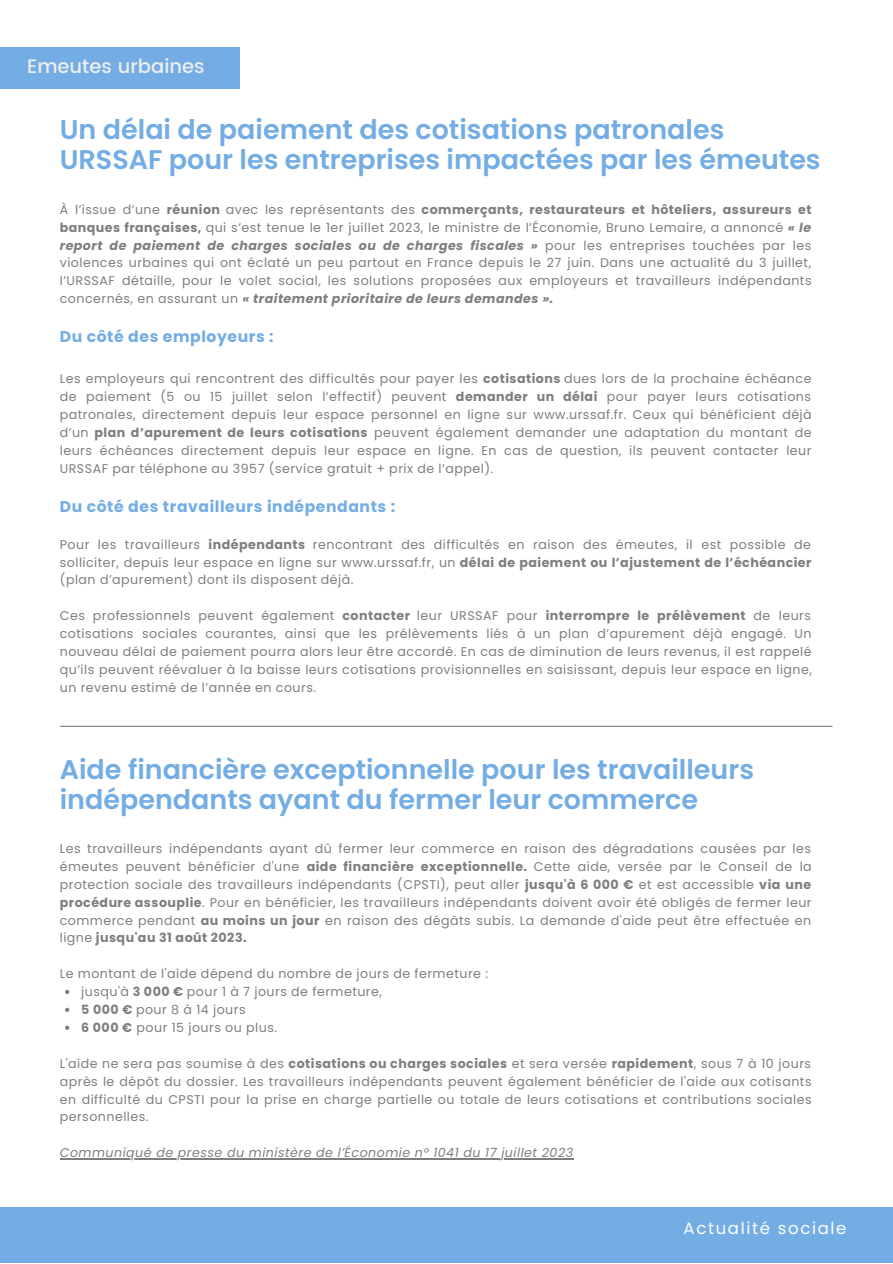
<style>
.page{position:relative;width:893px;height:1264px;background:#fff}
.page>*{position:absolute;margin:0;border:0;box-sizing:border-box;transform-origin:0 0}
.t1{font:600 27px/30.3px "Poppins";color:#73ade4}
.t2{font:500 19.5px "Poppins";color:#eee}
.t3{font:16.5px "Poppins";letter-spacing:.1em;color:#fff}
.t4{font:700 15.6px "Poppins";letter-spacing:.035em;color:#73ade4}
.t5{font:12.6px/17.9px "Poppins";letter-spacing:.035em;color:#7e7e7e;text-align:justify}
.t6{font:italic 12.6px "Poppins";letter-spacing:.035em;color:#7e7e7e}
.s1{font-weight:700}
.s2{font-weight:700;font-style:italic}
</style>
<div class="page">
<svg style="left:65px;top:989px;width:4px;height:5px"></svg>
<svg style="left:65px;top:1007px;width:4px;height:4px"></svg>
<svg style="left:65px;top:1025px;width:4px;height:4px"></svg>
<hr style="left:60px;top:1158px;width:513px;height:1px;background:#7e7e7e">
<div style="left:0;top:1207px;width:892px;height:55px;background:#73ade4"></div>
<div style="left:0;top:48px;width:239px;height:41px;background:#73ade4"></div>
<hr style="left:60px;top:725px;width:772px;height:2px;background:#7e7e7e">
<p class="t2" style="left:27px;top:55px;width:179px">Emeutes urbaines</p>
<p class="t1" style="left:60px;top:114px;width:762px">Un délai de paiement des cotisations patronales<br>URSSAF pour les entreprises impactées par les émeutes</p>
<p class="t5" style="left:60px;top:200px;width:753px">À l’issue d’une <span class="s1">réunion</span> avec les représentants des <span class="s1">commerçants, restaurateurs et hôteliers, assureurs et banques françaises,</span> qui s’est tenue le 1er juillet 2023, le ministre de l’Économie, Bruno Lemaire, a annoncé <span class="s2">« le report de paiement de charges sociales ou de charges fiscales »</span> pour les entreprises touchées par les violences urbaines qui ont éclaté un peu partout en France depuis le 27 juin. Dans une actualité du 3 juillet, l’URSSAF détaille, pour le volet social, les solutions proposées aux employeurs et travailleurs indépendants concernés, en assurant un <span class="s2">« traitement prioritaire de leurs demandes ».</span></p>
<p class="t4" style="left:60px;top:326px;width:215px">Du côté des employeurs :</p>
<p class="t5" style="left:60px;top:370px;width:753px">Les employeurs qui rencontrent des difficultés pour payer les <span class="s1">cotisations</span> dues lors de la prochaine échéance de paiement (5 ou 15 juillet selon l’effectif) peuvent <span class="s1">demander un délai</span> pour payer leurs cotisations patronales, directement depuis leur espace personnel en ligne sur www.urssaf.fr. Ceux qui bénéficient déjà d’un <span class="s1">plan d’apurement de leurs cotisations</span> peuvent également demander une adaptation du montant de leurs échéances directement depuis leur espace en ligne. En cas de question, ils peuvent contacter leur URSSAF par téléphone au 3957 (service gratuit + prix de l’appel).</p>
<p class="t4" style="left:60px;top:495px;width:337px">Du côté des travailleurs indépendants :</p>
<p class="t5" style="left:60px;top:535px;width:753px">Pour les travailleurs <span class="s1">indépendants</span> rencontrant des difficultés en raison des émeutes, il est possible de solliciter, depuis leur espace en ligne sur www.urssaf.fr, un <span class="s1">délai de paiement ou l’ajustement de l’échéancier </span>(plan d’apurement) dont ils disposent déjà.</p>
<p class="t5" style="left:60px;top:607px;width:753px">Ces professionnels peuvent également <span class="s1">contacter</span> leur URSSAF pour <span class="s1">interrompre le prélèvement</span> de leurs cotisations sociales courantes, ainsi que les prélèvements liés à un plan d’apurement déjà engagé. Un nouveau délai de paiement pourra alors leur être accordé. En cas de diminution de leurs revenus, il est rappelé qu’ils peuvent réévaluer à la baisse leurs cotisations provisionnelles en saisissant, depuis leur espace en ligne, un revenu estimé de l’année en cours.</p>
<p class="t1" style="left:60px;top:754px;width:695px">Aide financière exceptionnelle pour les travailleurs indépendants ayant du fermer leur commerce</p>
<p class="t5" style="left:60px;top:839px;width:753px">Les travailleurs indépendants ayant dû fermer leur commerce en raison des dégradations causées par les émeutes peuvent bénéficier d'une <span class="s1">aide financière exceptionnelle.</span> Cette aide, versée par le Conseil de la protection sociale des travailleurs indépendants (CPSTI), peut aller <span class="s1">jusqu'à 6 000 €</span> et est accessible <span class="s1">via une procédure assouplie</span>. Pour en bénéficier, les travailleurs indépendants doivent avoir été obligés de fermer leur commerce pendant <span class="s1">au moins un jour</span> en raison des dégâts subis. La demande d'aide peut être effectuée en ligne <span class="s1">jusqu'au 31 août 2023.</span></p>
<p class="t5" style="left:60px;top:964px;width:429px">Le montant de l'aide dépend du nombre de jours de fermeture :</p>
<p class="t5" style="left:81px;top:982px;width:302px">jusqu'à <span class="s1">3 000 €</span> pour 1 à 7 jours de fermeture,</p>
<p class="t5" style="left:81px;top:1000px;width:166px"><span class="s1">5 000 €</span> pour 8 à 14 jours</p>
<p class="t5" style="left:81px;top:1018px;width:197px"><span class="s1">6 000 €</span> pour 15 jours ou plus.</p>
<p class="t5" style="left:60px;top:1054px;width:753px">L'aide ne sera pas soumise à des <span class="s1">cotisations ou charges sociales</span> et sera versée <span class="s1">rapidement</span>, sous 7 à 10 jours après le dépôt du dossier. Les travailleurs indépendants peuvent également bénéficier de l'aide aux cotisants en difficulté du CPSTI pour la prise en charge partielle ou totale de leurs cotisations et contributions sociales personnelles.</p>
<p class="t6" style="left:60px;top:1143px;width:515px">Communiqué de presse du ministère de l’Économie n° 1041 du 17 juillet 2023</p>
<p class="t3" style="left:683px;top:1216px;width:164px">Actualité sociale</p>
</div>
